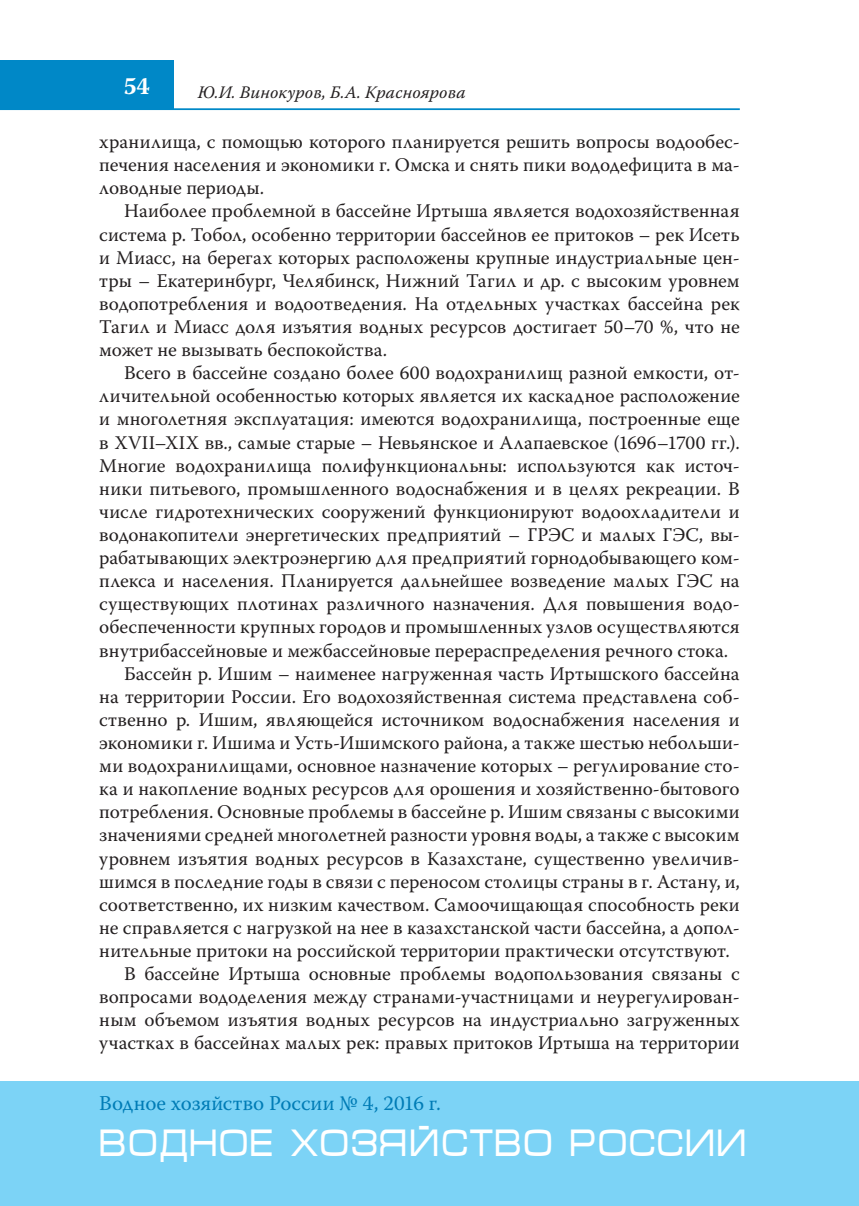
<style>
.page{position:relative;width:859px;height:1206px;background:#fff}
.page>*{position:absolute;margin:0;border:0;box-sizing:border-box;transform-origin:0 0}
.t1{font:38.5px "Micra";color:#fff;scale:.81 1}
.t2{font:700 24.5px "Warnock Pro";color:#fff}
.t3{font:21px "Warnock Pro";color:#007cb6}
.t4{font:19.25px/23.1px "Warnock Pro";letter-spacing:.005em;color:#231f20;text-align:justify}
.t5{font:italic 17.5px "Warnock Pro";letter-spacing:.005em;color:#231f20}
</style>
<div class="page">
<hr style="left:0;top:108px;width:739px;height:2px;background:#0088c7">
<div style="left:0;top:60px;width:174px;height:50px;background:#0088c7"></div>
<div style="left:0;top:1081px;width:858px;height:124px;background:#7cd3f6"></div>
<p class="t2" style="left:123px;top:71px;width:28px">54</p>
<p class="t5" style="left:198px;top:82px;width:269px">Ю.И. Винокуров, Б.А. Красноярова</p>
<p class="t4" style="left:99px;top:130px;width:641px">хранилища, с помощью которого планируется решить вопросы водообес&shy;печения населения и экономики г. Омска и снять пики вододефицита в ма&shy;ловодные периоды.</p>
<p class="t4" style="left:99px;top:199px;width:641px;text-indent:25px">Наиболее проблемной в бассейне Иртыша является водохозяйственная система р. Тобол, особенно территории бассейнов ее притоков – рек Исеть и Миасс, на берегах которых расположены крупные индустриальные цен&shy;тры – Екатеринбург, Челябинск, Нижний Тагил и др. с высоким уровнем водопотребления и водоотведения. На отдельных участках бассейна рек Тагил и Миасс доля изъятия водных ресурсов достигает 50–70 %, что не может не вызывать беспокойства.</p>
<p class="t4" style="left:124px;top:361px;width:617px">Всего в бассейне создано более 600 водохранилищ разной емкости, от-</p>
<p class="t4" style="left:99px;top:384px;width:641px">личительной особенностью которых является их каскадное расположение</p>
<p class="t4" style="left:99px;top:407px;width:641px">и многолетняя эксплуатация: имеются водохранилища, построенные еще</p>
<p class="t4" style="left:99px;top:430px;width:641px">в ХVII–ХIХ вв., самые старые – Невьянское и Алапаевское (1696–1700 гг.).</p>
<p class="t4" style="left:99px;top:453px;width:641px">Многие водохранилища полифункциональны: используются как источ-</p>
<p class="t4" style="left:99px;top:476px;width:641px">ники питьевого, промышленного водоснабжения и в целях рекреации. В</p>
<p class="t4" style="left:99px;top:499px;width:641px">числе гидротехнических сооружений функционируют водоохладители и</p>
<p class="t4" style="left:99px;top:523px;width:641px">водонакопители энергетических предприятий – ГРЭС и малых ГЭС, вы-</p>
<p class="t4" style="left:99px;top:546px;width:641px">рабатывающих электроэнергию для предприятий горнодобывающего ком-</p>
<p class="t4" style="left:99px;top:569px;width:641px">плекса и населения. Планируется дальнейшее возведение малых ГЭС на</p>
<p class="t4" style="left:99px;top:592px;width:640px">существующих плотинах различного назначения. Для повышения водо-</p>
<p class="t4" style="left:99px;top:615px;width:641px">обеспеченности крупных городов и промышленных узлов осуществляются</p>
<p class="t4" style="left:99px;top:638px;width:630px">внутрибассейновые и межбассейновые перераспределения речного стока.</p>
<p class="t4" style="left:124px;top:661px;width:617px">Бассейн р. Ишим – наименее нагруженная часть Иртышского бассейна</p>
<p class="t4" style="left:99px;top:684px;width:641px">на территории России. Его водохозяйственная система представлена соб-</p>
<p class="t4" style="left:99px;top:707px;width:641px">ственно р. Ишим, являющейся источником водоснабжения населения и</p>
<p class="t4" style="left:99px;top:730px;width:641px">экономики г. Ишима и Усть-Ишимского района, а также шестью небольши-</p>
<p class="t4" style="left:99px;top:754px;width:641px">ми водохранилищами, основное назначение которых – регулирование сто-</p>
<p class="t4" style="left:99px;top:777px;width:641px">ка и накопление водных ресурсов для орошения и хозяйственно-бытового</p>
<p class="t4" style="left:99px;top:800px;width:641px">потребления. Основные проблемы в бассейне р. Ишим связаны с высокими</p>
<p class="t4" style="left:99px;top:823px;width:641px">значениями средней многолетней разности уровня воды, а также с высоким</p>
<p class="t4" style="left:99px;top:846px;width:641px">уровнем изъятия водных ресурсов в Казахстане, существенно увеличив-</p>
<p class="t4" style="left:99px;top:869px;width:641px">шимся в последние годы в связи с переносом столицы страны в г. Астану, и,</p>
<p class="t4" style="left:99px;top:892px;width:641px">соответственно, их низким качеством. Самоочищающая способность реки</p>
<p class="t4" style="left:99px;top:915px;width:641px">не справляется с нагрузкой на нее в казахстанской части бассейна, а допол-</p>
<p class="t4" style="left:99px;top:938px;width:632px">нительные притоки на российской территории практически отсутствуют.</p>
<p class="t4" style="left:124px;top:961px;width:617px">В бассейне Иртыша основные проблемы водопользования связаны с</p>
<p class="t4" style="left:99px;top:985px;width:641px">вопросами вододеления между странами-участницами и неурегулирован-</p>
<p class="t4" style="left:99px;top:1008px;width:641px">ным объемом изъятия водных ресурсов на индустриально загруженных</p>
<p class="t4" style="left:99px;top:1031px;width:641px">участках в бассейнах малых рек: правых притоков Иртыша на территории</p>
<p class="t3" style="left:99px;top:1090px;width:343px">Водное хозяйство России № 4, 2016 г.</p>
<h1 class="t1" style="left:99px;top:1122px;width:801px">ВОДНОЕ ХОЗЯЙСТВО РОССИИ</h1>
</div>
